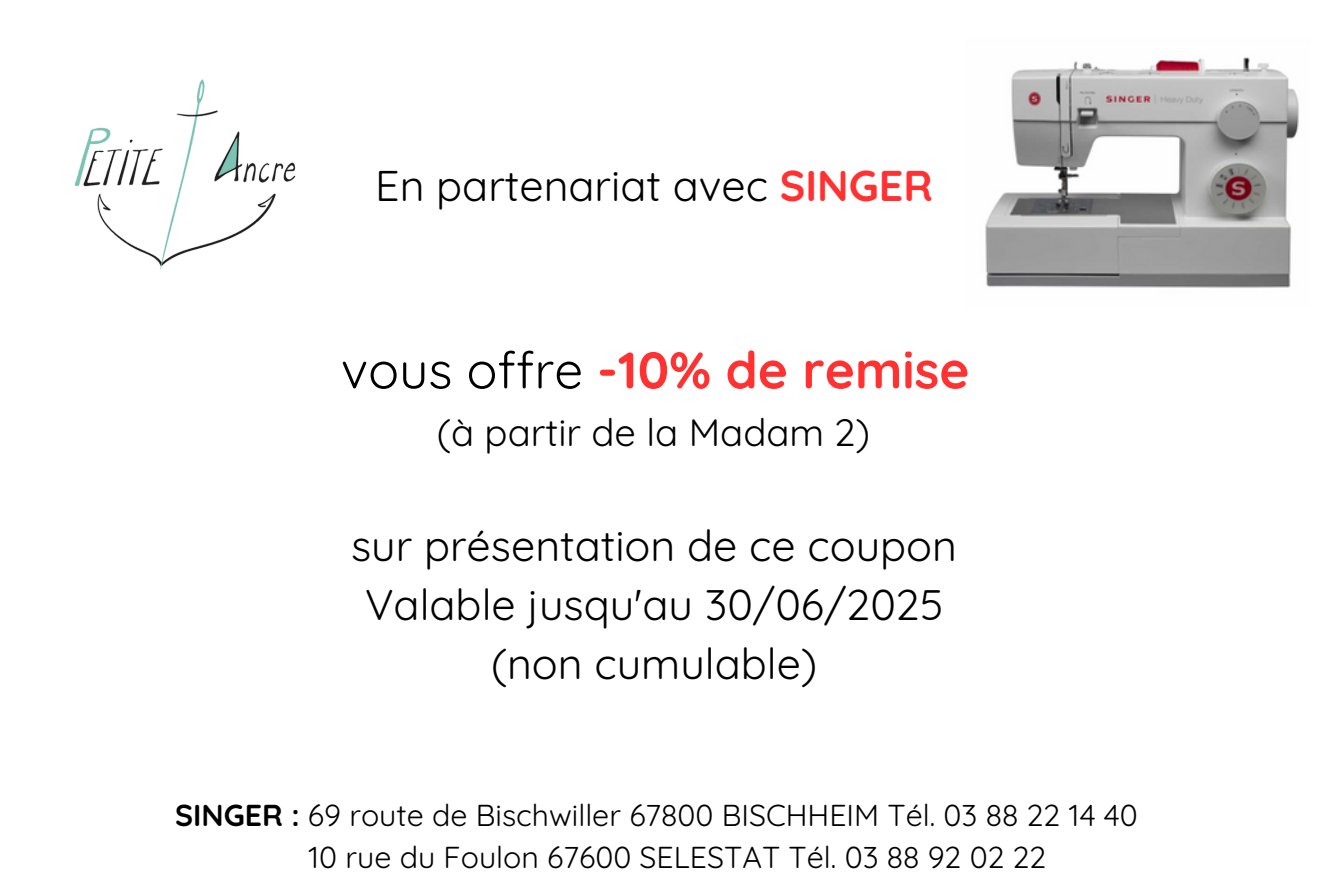
<style>
.page{position:relative;width:1340px;height:893px;background:#fff}
.page>*{position:absolute;margin:0;border:0;box-sizing:border-box;transform-origin:0 0}
.t1{font:700 51.3px "Quicksand";color:#ff3131}
.t2{font:42.98px/58.9px "Quicksand";color:#000;text-align:center}
.t3{font:38.02px "Quicksand";color:#000}
.t4{font:30.38px "Quicksand";color:#000}
.s1{font-weight:700;color:#ff3131}
.s2{font-weight:400;color:#000}
.s3{font-weight:700}
</style>
<div class="page">
<img style="left:74px;top:79px;width:222px;height:191px">
<img style="left:985px;top:57px;width:314px;height:231px">
<p class="t2" style="left:375px;top:155px;width:559px">En partenariat avec <span class="s1">SINGER</span></p>
<p class="t1" style="left:341px;top:337px;width:630px"><span class="s2">vous offre</span> -10% de remise</p>
<p class="t3" style="left:437px;top:408px;width:434px">(à partir de la Madam 2)</p>
<h1 class="t2" style="left:351px;top:515px;width:607px">sur présentation de ce coupon<br>Valable jusqu'au 30/06/2025 (non cumulable)</h1>
<h2 class="t4" style="left:175px;top:795px;width:964px"><span class="s3">SINGER :</span> 69 route de Bischwiller 67800 BISCHHEIM Tél. 03 88 22 14 40</h2>
<h1 class="t4" style="left:308px;top:837px;width:740px">10 rue du Foulon 67600 SELESTAT Tél. 03 88 92 02 22</h1>
</div>
